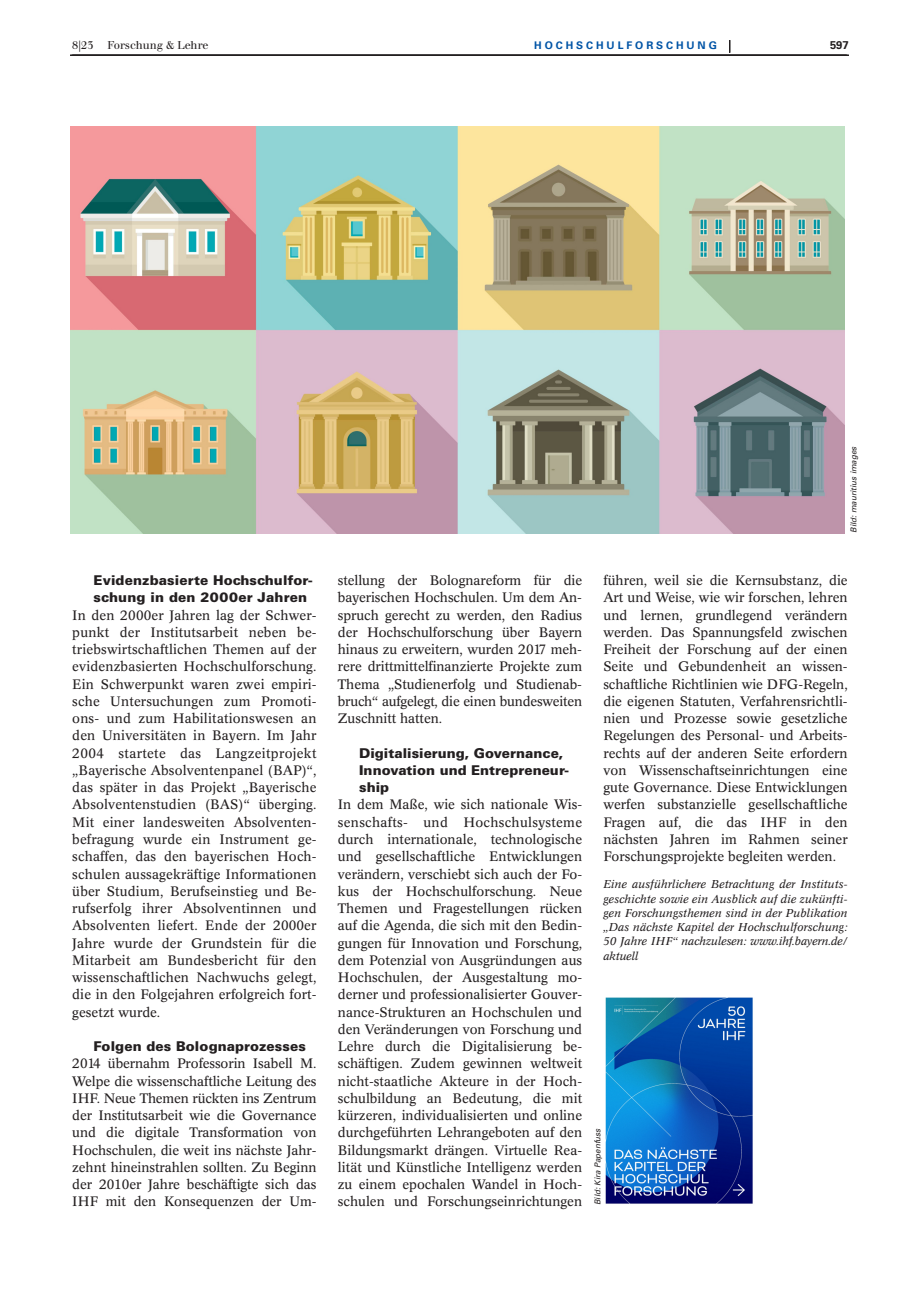
<style>
.page{position:relative;width:919px;height:1289px;background:#fff}
.page>*{position:absolute;margin:0;border:0;box-sizing:border-box;transform-origin:0 0}
.t1{font:13.5px/17.2px "Concorde BE";color:#231f20;text-align:justify}
.t2{font:900 13.5px/17.2px "Univers LT";letter-spacing:.005em;color:#231f20}
.t3{font:italic 11.25px/14.2px "Concorde BE";letter-spacing:-.01em;color:#231f20;text-align:justify}
.t4{font:11.25px "Walbaum";color:#231f20}
.t5{font:700 11.25px "Univers LT";color:#231f20}
.t6{font:700 10.5px "Univers LT";letter-spacing:.28em;color:#0154a6}
.t7{font:italic 8.1px "Univers LT";color:#231f20}
</style>
<div class="page">
<hr style="left:72px;top:55px;width:776px;height:1px;background:#231f20">
<svg style="left:729px;top:40px;width:1px;height:13px"></svg>
<hr style="left:70px;top:55px;width:776px;height:1px;background:#231f20">
<img style="left:606px;top:997px;width:147px;height:207px">
<img style="left:70px;top:127px;width:774px;height:406px">
<p class="t4" style="left:72px;top:41px;width:138px">8|23 Forschung &amp; Lehre</p>
<p class="t6" style="left:534px;top:41px;width:184px">HOCHSCHULFORSCHUNG</p>
<p class="t5" style="left:830px;top:40px;width:20px">597</p>
<p class="t2" style="left:94px;top:573px;width:220px">Evidenzbasierte Hochschulfor&shy;schung in den 2000er Jahren</p>
<p class="t1" style="left:72px;top:607px;width:246px">In den 2000er Jahren lag der Schwer&shy;punkt der Institutsarbeit neben be&shy;triebswirtschaftlichen Themen auf der evidenzbasierten Hochschulforschung.<br>Ein Schwerpunkt waren zwei empiri&shy;sche Untersuchungen zum Promoti&shy;ons- und zum Habilitationswesen an den Universitäten in Bayern. Im Jahr 2004 startete das Langzeitprojekt „Bayerische Absolventenpanel (BAP)“, das später in das Projekt „Bayerische Absolventenstudien (BAS)“ überging.<br>Mit einer landesweiten Absolventen&shy;befragung wurde ein Instrument ge&shy;schaffen, das den bayerischen Hoch&shy;schulen aussagekräftige Informationen über Studium, Berufseinstieg und Be&shy;rufserfolg ihrer Absolventinnen und Absolventen liefert. Ende der 2000er Jahre wurde der Grundstein für die Mitarbeit am Bundesbericht für den wissenschaftlichen Nachwuchs gelegt, die in den Folgejahren erfolgreich fort&shy;gesetzt wurde.</p>
<p class="t2" style="left:93px;top:1038px;width:214px">Folgen des Bolognaprozesses</p>
<p class="t1" style="left:72px;top:1055px;width:246px">2014 übernahm Professorin Isabell M.<br>Welpe die wissenschaftliche Leitung des IHF. Neue Themen rückten ins Zentrum der Institutsarbeit wie die Governance und die digitale Transformation von Hochschulen, die weit ins nächste Jahr&shy;zehnt hineinstrahlen sollten. Zu Beginn der 2010er Jahre beschäftigte sich das IHF mit den Konsequenzen der Um-</p>
<p class="t7" style="left:850px;top:532px;width:88px;rotate:-90deg">Bild: mauritius images</p>
<p class="t1" style="left:338px;top:572px;width:246px">stellung der Bolognareform für die bayerischen Hochschulen. Um dem An&shy;spruch gerecht zu werden, den Radius der Hochschulforschung über Bayern hinaus zu erweitern, wurden 2017 meh&shy;rere drittmittelfinanzierte Projekte zum Thema „Studienerfolg und Studienab&shy;bruch“ aufgelegt, die einen bundesweiten Zuschnitt hatten.</p>
<p class="t2" style="left:359px;top:745px;width:211px">Digitalisierung, Governance,<br>Innovation und Entrepreneur&shy;ship</p>
<p class="t1" style="left:338px;top:797px;width:246px">In dem Maße, wie sich nationale Wis&shy;senschafts- und Hochschulsysteme durch internationale, technologische und gesellschaftliche Entwicklungen verändern, verschiebt sich auch der Fo&shy;kus der Hochschulforschung. Neue Themen und Fragestellungen rücken auf die Agenda, die sich mit den Bedin&shy;gungen für Innovation und Forschung, dem Potenzial von Ausgründungen aus Hochschulen, der Ausgestaltung mo&shy;derner und professionalisierter Gouver&shy;nance-Strukturen an Hochschulen und den Veränderungen von Forschung und Lehre durch die Digitalisierung be&shy;schäftigen. Zudem gewinnen weltweit nicht-staatliche Akteure in der Hoch&shy;schulbildung an Bedeutung, die mit kürzeren, individualisierten und online durchgeführten Lehrangeboten auf den Bildungsmarkt drängen. Virtuelle Rea&shy;lität und Künstliche Intelligenz werden zu einem epochalen Wandel in Hoch&shy;schulen und Forschungseinrichtungen</p>
<p class="t1" style="left:603px;top:572px;width:246px">führen, weil sie die Kernsubstanz, die Art und Weise, wie wir forschen, lehren und lernen, grundlegend verändern werden. Das Spannungsfeld zwischen Freiheit der Forschung auf der einen Seite und Gebundenheit an wissen&shy;schaftliche Richtlinien wie DFG-Regeln, die eigenen Statuten, Verfahrensrichtli&shy;nien und Prozesse sowie gesetzliche Regelungen des Personal- und Arbeits&shy;rechts auf der anderen Seite erfordern von Wissenschaftseinrichtungen eine gute Governance. Diese Entwicklungen werfen substanzielle gesellschaftliche Fragen auf, die das IHF in den nächsten Jahren im Rahmen seiner Forschungsprojekte begleiten werden.</p>
<p class="t3" style="left:603px;top:878px;width:246px">Eine ausführlichere Betrachtung der Instituts&shy;geschichte sowie ein Ausblick auf die zukünfti&shy;gen Forschungsthemen sind in der Publikation „Das nächste Kapitel der Hochschulforschung:<br>50 Jahre IHF“ nachzulesen: www.ihf.bayern.de/ aktuell</p>
<p class="t7" style="left:594px;top:1204px;width:78px;rotate:-90deg">Bild: Kira Papenfuss</p>
</div>
